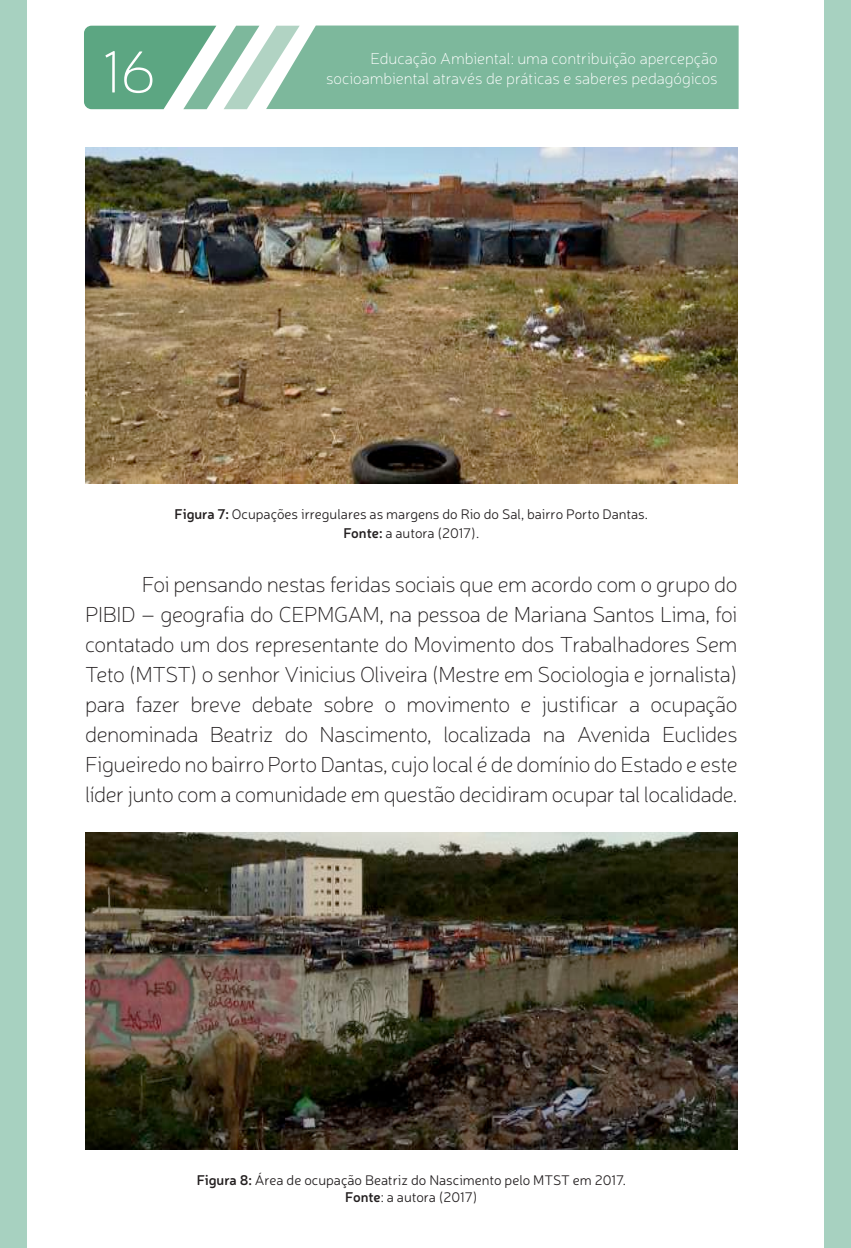
<style>
.page{position:relative;width:851px;height:1248px;background:#fff}
.page>*{position:absolute;margin:0;border:0;box-sizing:border-box;transform-origin:0 0}
.t1{font:100 60px "Neris";color:#fff}
.t2{font:100 22px/30px "Neris";letter-spacing:-.02em;color:#231f20;text-align:justify}
.t3{font:100 16px/19.2px "Neris";color:#fff;text-align:right}
.t4{font:300 14px/19.2px "Neris";color:#231f20;text-align:center}
.s1{font-weight:600}
</style>
<div class="page">
<svg style="left:84px;top:26px;width:654px;height:83px;background:#84bba1"></svg>
<div style="left:0;top:0;width:26px;height:1247px;background:#a7d1c0"></div>
<div style="left:824px;top:0;width:26px;height:1247px;background:#a7d1c0"></div>
<img style="left:85px;top:148px;width:652px;height:335px">
<img style="left:85px;top:832px;width:652px;height:317px">
<h1 class="t1" style="left:102px;top:35px;width:55px">16</h1>
<p class="t3" style="left:326px;top:49px;width:393px">Educação Ambiental: uma contribuição apercepção socioambiental através de práticas e saberes pedagógicos</p>
<p class="t4" style="left:174px;top:504px;width:475px"><span class="s1">Figura 7:</span> Ocupações irregulares as margens do Rio do Sal, bairro Porto Dantas.<br><span class="s1">Fonte:</span> a autora (2017).</p>
<p class="t2" style="left:85px;top:569px;width:654px;text-indent:57px">Foi pensando nestas feridas sociais que em acordo com o grupo do PIBID – geografia do CEPMGAM, na pessoa de Mariana Santos Lima, foi contatado um dos representante do Movimento dos Trabalhadores Sem Teto (MTST) o senhor Vinicius Oliveira (Mestre em Sociologia e jornalista) para fazer breve debate sobre o movimento e justificar a ocupação denominada Beatriz do Nascimento, localizada na Avenida Euclides Figueiredo no bairro Porto Dantas, cujo local é de domínio do Estado e este líder junto com a comunidade em questão decidiram ocupar tal localidade.</p>
<p class="t4" style="left:197px;top:1171px;width:430px;line-height:16.8px"><span class="s1">Figura 8:</span> Área de ocupação Beatriz do Nascimento pelo MTST em 2017.<br><span class="s1">Fonte</span>: a autora (2017)</p>
</div>
